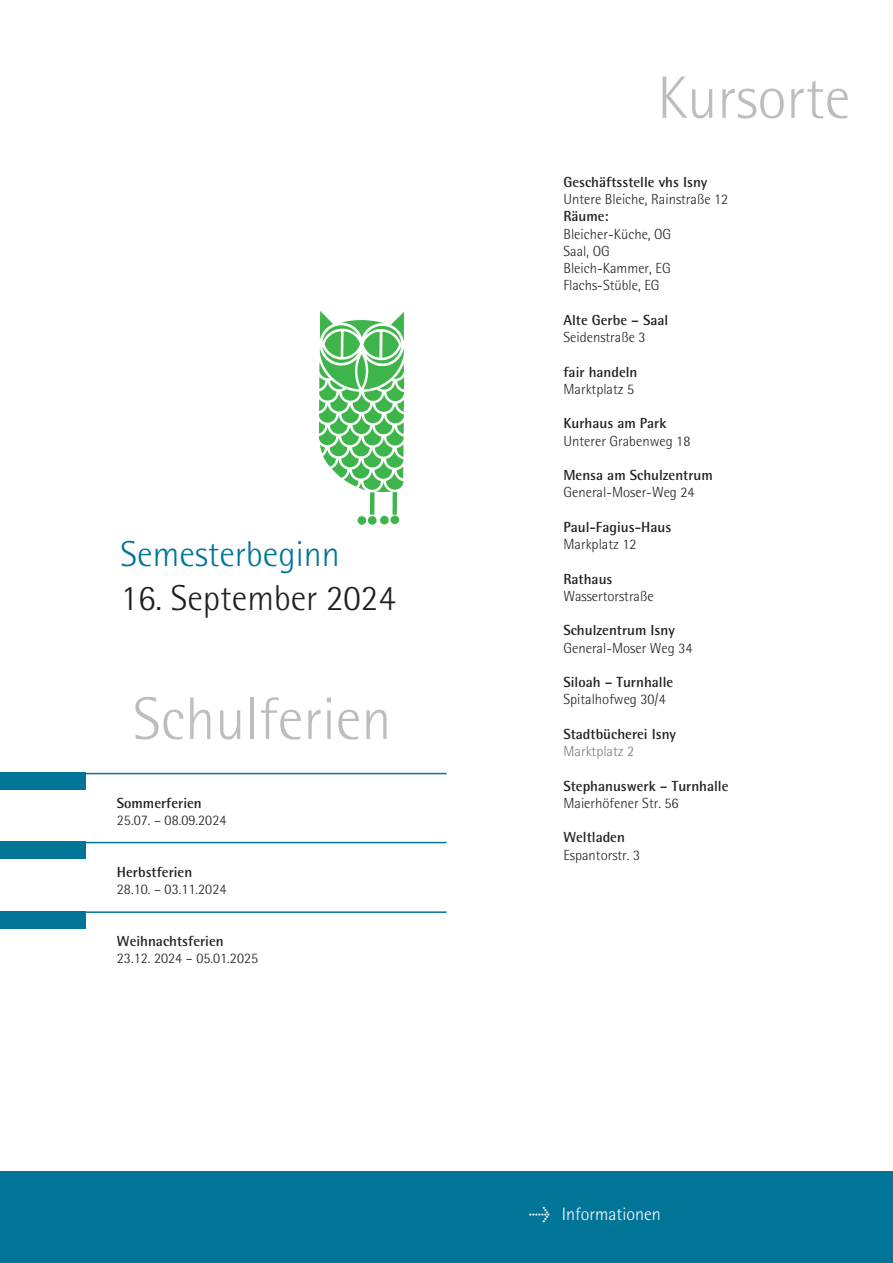
<style>
.page{position:relative;width:893px;height:1263px;background:#fff}
.page>*{position:absolute;margin:0;border:0;box-sizing:border-box;transform-origin:0 0}
.Überschrift_groß_rechts{font:300 60px "Rotis Semi Sans";color:#bcbdc0}
.t1{font:300 36px "Rotis Semi Sans";color:#231f20}
.t2{font:300 36px "Rotis Semi Sans";color:#007598}
.t3{font:300 18px "Rotis Semi Sans";color:#fff}
.Text{font:300 14.7px "Rotis Semi Sans";color:#231f20}
.Fließtext_fett{font:700 14.7px "Rotis Semi Sans";color:#231f20}
.Dozent_und_Datum{font:300 14.7px "Rotis Semi Sans";color:#231f20}
.Dozent_und_Datum-2{font:300 14.7px "Rotis Semi Sans";color:#76787b}
.s1{font-family:"Meta Plus";font-weight:400}
</style>
<div class="page">
<div style="left:0;top:773px;width:85px;height:17px;background:#007598"></div>
<hr style="left:85px;top:773px;width:361px;height:1px;background:#007598">
<div style="left:0;top:842px;width:85px;height:17px;background:#007598"></div>
<hr style="left:85px;top:842px;width:362px;height:1px;background:#007598">
<div style="left:0;top:911px;width:85px;height:18px;background:#007598"></div>
<hr style="left:85px;top:911px;width:362px;height:2px;background:#007598">
<img style="left:318px;top:311px;width:87px;height:214px">
<div style="left:0;top:1172px;width:446px;height:91px;background:#007598"></div>
<div style="left:446px;top:1172px;width:447px;height:91px;background:#007598"></div>
<p class="t2" style="left:121px;top:534px;width:221px">Semesterbeginn</p>
<p class="t1" style="left:121px;top:577px;width:277px">16. September 2024</p>
<p class="Überschrift_groß_rechts" style="left:133px;top:684px;width:260px">Schulferien</p>
<p class="Fließtext_fett" style="left:117px;top:794px;width:86px">Sommerferien</p>
<p class="Text" style="left:117px;top:812px;width:111px">25.07. – 08.09.2024</p>
<p class="Fließtext_fett" style="left:117px;top:863px;width:77px">Herbstferien</p>
<p class="Text" style="left:117px;top:881px;width:111px">28.10. – 03.11.2024</p>
<p class="Fließtext_fett" style="left:117px;top:932px;width:108px">Weihnachtsferien</p>
<p class="Text" style="left:117px;top:950px;width:143px">23.12. 2024 – 05.01.2025</p>
<p class="Überschrift_groß_rechts" style="left:657px;top:63px;width:195px">Kursorte</p>
<p class="Fließtext_fett" style="left:563px;top:173px;width:146px">Geschäftsstelle vhs Isny</p>
<p class="Text" style="left:563px;top:191px;width:166px">Untere Bleiche, Rainstraße 12</p>
<p class="Fließtext_fett" style="left:563px;top:207px;width:47px">Räume:</p>
<p class="Text" style="left:563px;top:225px;width:109px">Bleicher-Küche, OG</p>
<p class="Text" style="left:563px;top:242px;width:48px">Saal, OG</p>
<p class="Text" style="left:563px;top:260px;width:109px">Bleich-Kammer, EG</p>
<p class="Text" style="left:563px;top:277px;width:98px">Flachs-Stüble, EG</p>
<p class="Fließtext_fett" style="left:563px;top:311px;width:106px">Alte Gerbe – Saal</p>
<p class="Text" style="left:563px;top:329px;width:84px">Seidenstraße 3</p>
<p class="Fließtext_fett" style="left:563px;top:363px;width:76px">fair handeln</p>
<p class="Text" style="left:563px;top:380px;width:72px">Marktplatz 5</p>
<p class="Fließtext_fett" style="left:563px;top:414px;width:105px">Kurhaus am Park</p>
<p class="Text" style="left:563px;top:432px;width:128px">Unterer Grabenweg 18</p>
<p class="Fließtext_fett" style="left:563px;top:466px;width:151px">Mensa am Schulzentrum</p>
<p class="Text" style="left:563px;top:484px;width:133px">General-Moser-Weg 24</p>
<p class="Fließtext_fett" style="left:563px;top:518px;width:109px">Paul-Fagius-Haus</p>
<p class="Dozent_und_Datum" style="left:563px;top:536px;width:75px">Markplatz 12</p>
<p class="Fließtext_fett" style="left:563px;top:570px;width:51px">Rathaus</p>
<p class="Text" style="left:563px;top:587px;width:92px">Wassertorstraße</p>
<p class="Fließtext_fett" style="left:563px;top:621px;width:113px">Schulzentrum Isny</p>
<p class="Text" style="left:563px;top:639px;width:131px">General-Moser Weg 34</p>
<p class="Fließtext_fett" style="left:563px;top:673px;width:111px">Siloah – Turnhalle</p>
<p class="Text" style="left:563px;top:691px;width:104px">Spitalhofweg 30/4</p>
<p class="Fließtext_fett" style="left:563px;top:725px;width:114px">Stadtbücherei Isny</p>
<p class="Dozent_und_Datum-2" style="left:563px;top:743px;width:72px">Marktplatz 2</p>
<p class="Fließtext_fett" style="left:563px;top:777px;width:167px">Stephanuswerk – Turnhalle</p>
<p class="Text" style="left:563px;top:794px;width:117px">Maierhöfener Str. 56</p>
<p class="Fließtext_fett" style="left:563px;top:828px;width:63px">Weltladen</p>
<p class="Text" style="left:563px;top:846px;width:78px">Espantorstr. 3</p>
<p class="t3" style="left:529px;top:1204px;width:133px"><span class="s1">&gt;</span> Informationen</p>
</div>
